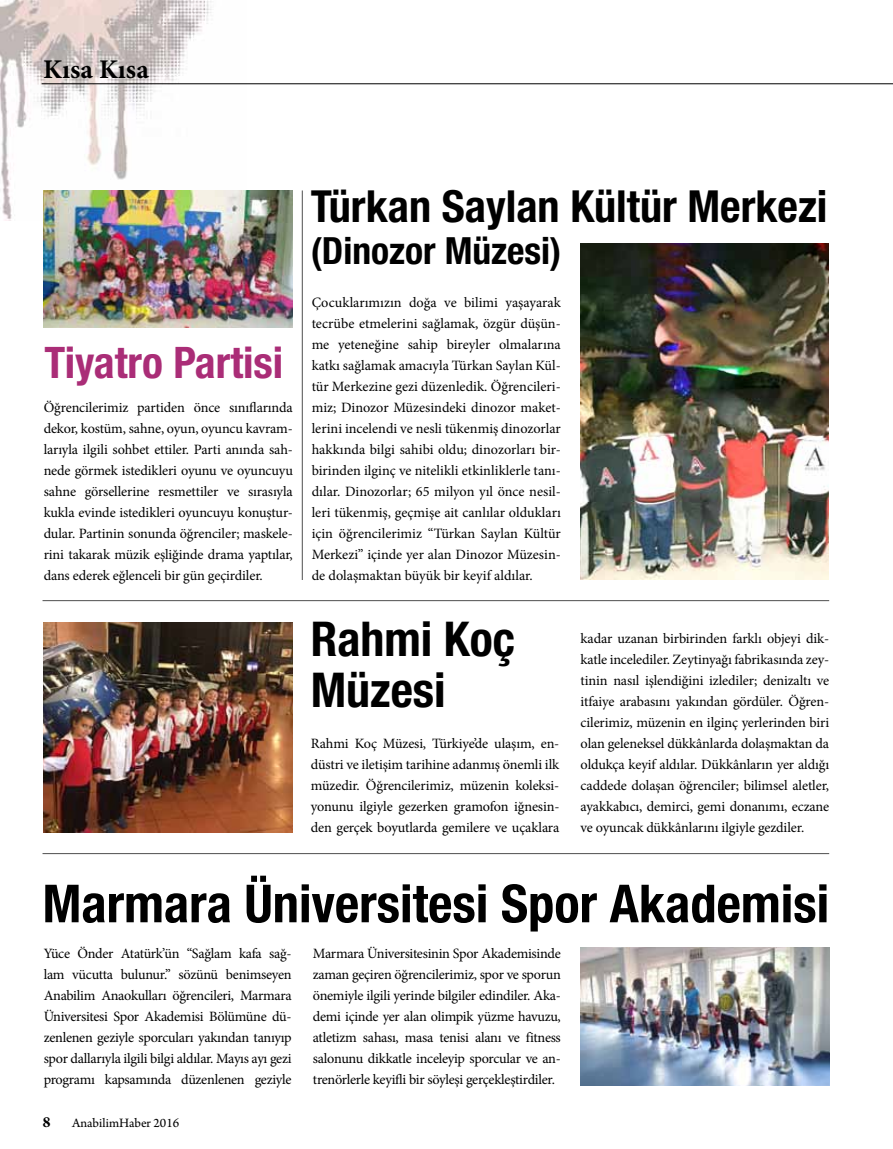
<style>
.page{position:relative;width:893px;height:1149px;background:#fff}
.page>*{position:absolute;margin:0;border:0;box-sizing:border-box;transform-origin:0 0}
.t1{font:700 condensed 52.5px "Helvetica Neue LT Pro";color:#000}
.t2{font:700 condensed 48px/51px "Helvetica Neue LT Pro";color:#000}
.t3{font:700 condensed 44.25px "Helvetica Neue LT Pro";color:#000}
.t4{font:700 condensed 43.5px "Helvetica Neue LT Pro";color:#aa2d77}
.t5{font:700 condensed 37.5px "Helvetica Neue LT Pro";color:#000}
.t6{font:700 27px "Minion Pro";color:#000}
.t7{font:700 16.5px "Arno Pro";color:#000}
.t8{font:14.25px/21px "Minion Pro";letter-spacing:-.01em;color:#000;text-align:justify}
.t9{font:13.5px "Arno Pro";color:#000}
</style>
<div class="page">
<img style="left:0;top:0;width:247px;height:221px">
<img style="left:581px;top:243px;width:247px;height:337px">
<img style="left:580px;top:947px;width:249px;height:137px">
<img style="left:44px;top:622px;width:248px;height:210px">
<hr style="left:43px;top:600px;width:786px;height:1px;background:#000">
<hr style="left:302px;top:190px;width:1px;height:390px;background:#000">
<hr style="left:43px;top:853px;width:786px;height:1px;background:#000">
<hr style="left:42px;top:83px;width:851px;height:1px;background:#000">
<img style="left:44px;top:190px;width:249px;height:138px">
<h3 class="t6" style="left:43px;top:50px;width:107px">Kısa Kısa</h3>
<h3 class="t4" style="left:45px;top:336px;width:240px">Tiyatro Partisi</h3>
<p class="t8" style="left:44px;top:397px;width:251px">Öğrencilerimiz partiden önce sınıflarında dekor, kostüm, sahne, oyun, oyuncu kavram&shy;larıyla ilgili sohbet ettiler. Parti anında sah&shy;nede görmek istedikleri oyunu ve oyuncuyu sahne görsellerine resmettiler ve sırasıyla kukla evinde istedikleri oyuncuyu konuştur&shy;dular. Partinin sonunda öğrenciler; maskele&shy;rini takarak müzik eşliğinde drama yaptılar, dans ederek eğlenceli bir gün geçirdiler.</p>
<h3 class="t3" style="left:311px;top:179px;width:518px">Türkan Saylan Kültür Merkezi</h3>
<h3 class="t5" style="left:311px;top:228px;width:252px">(Dinozor Müzesi)</h3>
<p class="t8" style="left:312px;top:292px;width:251px">Çocuklarımızın doğa ve bilimi yaşayarak tecrübe etmelerini sağlamak, özgür düşün&shy;me yeteneğine sahip bireyler olmalarına katkı sağlamak amacıyla Türkan Saylan Kül&shy;tür Merkezine gezi düzenledik. Öğrencileri&shy;miz; Dinozor Müzesindeki dinozor maket&shy;lerini incelendi ve nesli tükenmiş dinozorlar hakkında bilgi sahibi oldu; dinozorları bir&shy;birinden ilginç ve nitelikli etkinliklerle tanı&shy;dılar. Dinozorlar; 65 milyon yıl önce nesil&shy;leri tükenmiş, geçmişe ait canlılar oldukları için öğrencilerimiz “Türkan Saylan Kültür Merkezi” içinde yer alan Dinozor Müzesin&shy;de dolaşmaktan büyük bir keyif aldılar.</p>
<h2 class="t2" style="left:311px;top:613px;width:206px">Rahmi Koç<br>Müzesi</h2>
<p class="t8" style="left:311px;top:733px;width:250px">Rahmi Koç Müzesi, Türkiye’de ulaşım, en&shy;düstri ve iletişim tarihine adanmış önemli ilk müzedir. Öğrencilerimiz, müzenin koleksi&shy;yonunu ilgiyle gezerken gramofon iğnesin&shy;den gerçek boyutlarda gemilere ve uçaklara</p>
<p class="t8" style="left:581px;top:628px;width:250px">kadar uzanan birbirinden farklı objeyi dik&shy;katle incelediler. Zeytinyağı fabrikasında zey&shy;tinin nasıl işlendiğini izlediler; denizaltı ve itfaiye arabasını yakından gördüler. Öğren&shy;cilerimiz, müzenin en ilginç yerlerinden biri olan geleneksel dükkânlarda dolaşmaktan da oldukça keyif aldılar. Dükkânların yer aldığı caddede dolaşan öğrenciler; bilimsel aletler, ayakkabıcı, demirci, gemi donanımı, eczane ve oyuncak dükkânlarını ilgiyle gezdiler.</p>
<h1 class="t1" style="left:43px;top:871px;width:788px">Marmara Üniversitesi Spor Akademisi</h1>
<p class="t8" style="left:44px;top:943px;width:249px">Yüce Önder Atatürk’ün “Sağlam kafa sağ&shy;lam vücutta bulunur.” sözünü benimseyen Anabilim Anaokulları öğrencileri, Marmara Üniversitesi Spor Akademisi Bölümüne dü&shy;zenlenen geziyle sporcuları yakından tanıyıp spor dallarıyla ilgili bilgi aldılar. Mayıs ayı gezi programı kapsamında düzenlenen geziyle</p>
<p class="t8" style="left:313px;top:943px;width:249px">Marmara Üniversitesinin Spor Akademisinde zaman geçiren öğrencilerimiz, spor ve sporun önemiyle ilgili yerinde bilgiler edindiler. Aka&shy;demi içinde yer alan olimpik yüzme havuzu, atletizm sahası, masa tenisi alanı ve fitness salonunu dikkatle inceleyip sporcular ve an&shy;trenörlerle keyifli bir söyleşi gerçekleştirdiler.</p>
<p class="t7" style="left:43px;top:1112px;width:10px">8</p>
<p class="t9" style="left:72px;top:1114px;width:109px">AnabilimHaber 2016</p>
</div>
